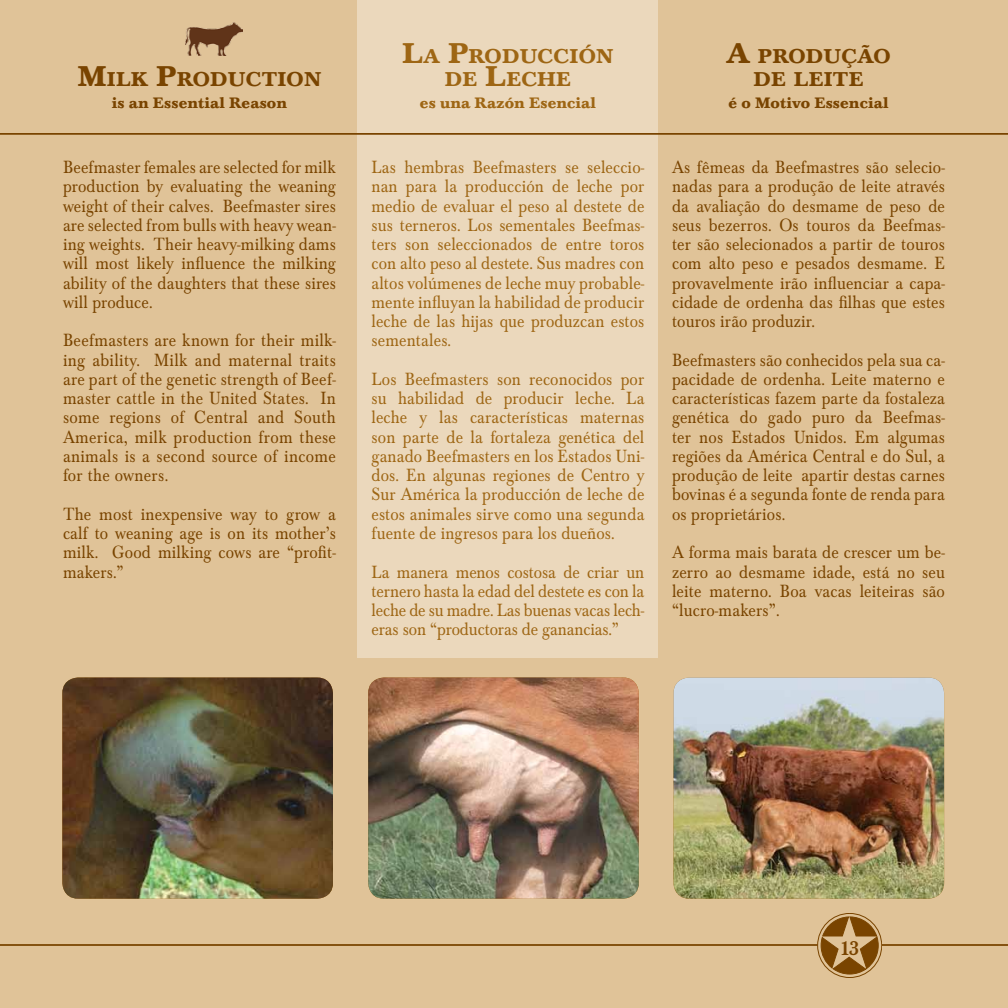
<style>
.page{position:relative;width:1008px;height:1008px;background:#e0c398}
.page>*{position:absolute;margin:0;border:0;box-sizing:border-box;transform-origin:0 0}
.t1{font:500 21px "Baskerville T";color:#794400}
.t2{font:700 20.82px/22.8px "Baskerville T";letter-spacing:.015em;color:#794400;text-align:center}
.t3{font:700 20.82px/22.8px "Baskerville T";letter-spacing:.015em;color:#9e6614;text-align:center}
.t4{font:18.38px/19.2px "Baskerville T";letter-spacing:.01em;color:#794400;text-align:justify;scale:.9 1}
.t5{font:18.38px/19.2px "Baskerville T";letter-spacing:.01em;color:#9e6614;text-align:justify;scale:.9 1}
.t6{font:700 15.75px "Baskerville T";letter-spacing:.01em;color:#794400}
.t7{font:700 15.75px "Baskerville T";letter-spacing:.01em;color:#9e6614}
.s1{font-size:29.75px}
</style>
<div class="page">
<div style="left:817px;top:913px;width:65px;height:65px;border:1px solid #794400;border-radius:50%"></div>
<svg style="left:820px;top:916px;width:59px;height:59px"></svg>
<div style="left:357px;top:0;width:301px;height:658px;background:#ebd8bc"></div>
<img style="left:186px;top:22px;width:56px;height:33px">
<hr style="left:0;top:133px;width:1008px;height:2px;background:#794400">
<hr style="left:0;top:944px;width:818px;height:2px;background:#794400">
<hr style="left:882px;top:944px;width:126px;height:2px;background:#794400">
<img style="left:62px;top:678px;width:271px;height:221px">
<img style="left:368px;top:678px;width:271px;height:221px">
<img style="left:673px;top:678px;width:271px;height:221px">
<p class="t2" style="left:77px;top:68px;width:245px"><span class="s1">M</span>ILK <span class="s1">P</span>RODUCTION</p>
<p class="t6" style="left:112px;top:93px;width:177px">is an Essential Reason</p>
<p class="t4" style="left:63px;top:158px;width:305px">Beefmaster females are selected for milk production by evaluating the weaning weight of their calves. Beefmaster sires are selected from bulls with heavy wean&shy;ing weights. Their heavy-milking dams will most likely influence the milking ability of the daughters that these sires will produce.</p>
<p class="t4" style="left:63px;top:331px;width:305px">Beefmasters are known for their milk&shy;ing ability. Milk and maternal traits are part of the genetic strength of Beef&shy;master cattle in the United States. In some regions of Central and South America, milk production from these animals is a second source of income for the owners.</p>
<p class="t4" style="left:63px;top:504px;width:305px">The most inexpensive way to grow a calf to weaning age is on its mother’s milk. Good milking cows are “profit&shy;makers.”</p>
<p class="t3" style="left:402px;top:45px;width:213px"><span class="s1">L</span>A <span class="s1">P</span>RODUCCIÓN<br>DE <span class="s1">L</span>ECHE</p>
<p class="t7" style="left:420px;top:93px;width:178px">es una Razón Esencial</p>
<p class="t5" style="left:371px;top:158px;width:305px">Las hembras Beefmasters se seleccio&shy;nan para la producción de leche por medio de evaluar el peso al destete de sus terneros. Los sementales Beefmas&shy;ters son seleccionados de entre toros con alto peso al destete. Sus madres con altos volúmenes de leche muy probable&shy;mente influyan la habilidad de producir leche de las hijas que produzcan estos sementales.</p>
<p class="t5" style="left:371px;top:370px;width:305px">Los Beefmasters son reconocidos por su habilidad de producir leche. La leche y las características maternas son parte de la fortaleza genética del ganado Beefmasters en los Estados Uni&shy;dos. En algunas regiones de Centro y Sur América la producción de leche de estos animales sirve como una segunda fuente de ingresos para los dueños.</p>
<p class="t5" style="left:371px;top:562px;width:305px">La manera menos costosa de criar un ternero hasta la edad del destete es con la leche de su madre. Las buenas vacas lech&shy;eras son “productoras de ganancias.”</p>
<p class="t2" style="left:726px;top:45px;width:166px"><span class="s1">A</span> PRODUÇÃO<br>DE LEITE</p>
<p class="t6" style="left:729px;top:93px;width:161px">é o Motivo Essencial</p>
<p class="t4" style="left:672px;top:158px;width:305px">As fêmeas da Beefmastres são selecio&shy;nadas para a produção de leite através da avaliação do desmame de peso de seus bezerros. Os touros da Beefmas&shy;ter são selecionados a partir de touros com alto peso e pesados desmame. E provavelmente irão influenciar a capa&shy;cidade de ordenha das filhas que estes touros irão produzir.</p>
<p class="t4" style="left:672px;top:350px;width:305px">Beefmasters são conhecidos pela sua ca&shy;pacidade de ordenha. Leite materno e características fazem parte da fostaleza genética do gado puro da Beefmas&shy;ter nos Estados Unidos. Em algumas regiões da América Central e do Sul, a produção de leite apartir destas carnes bovinas é a segunda fonte de renda para os proprietários.</p>
<p class="t4" style="left:672px;top:543px;width:305px">A forma mais barata de crescer um be&shy;zerro ao desmame idade, está no seu leite materno. Boa vacas leiteiras são “lucro-makers”.</p>
<p class="t1" style="left:840px;top:935px;width:21px">13</p>
</div>
